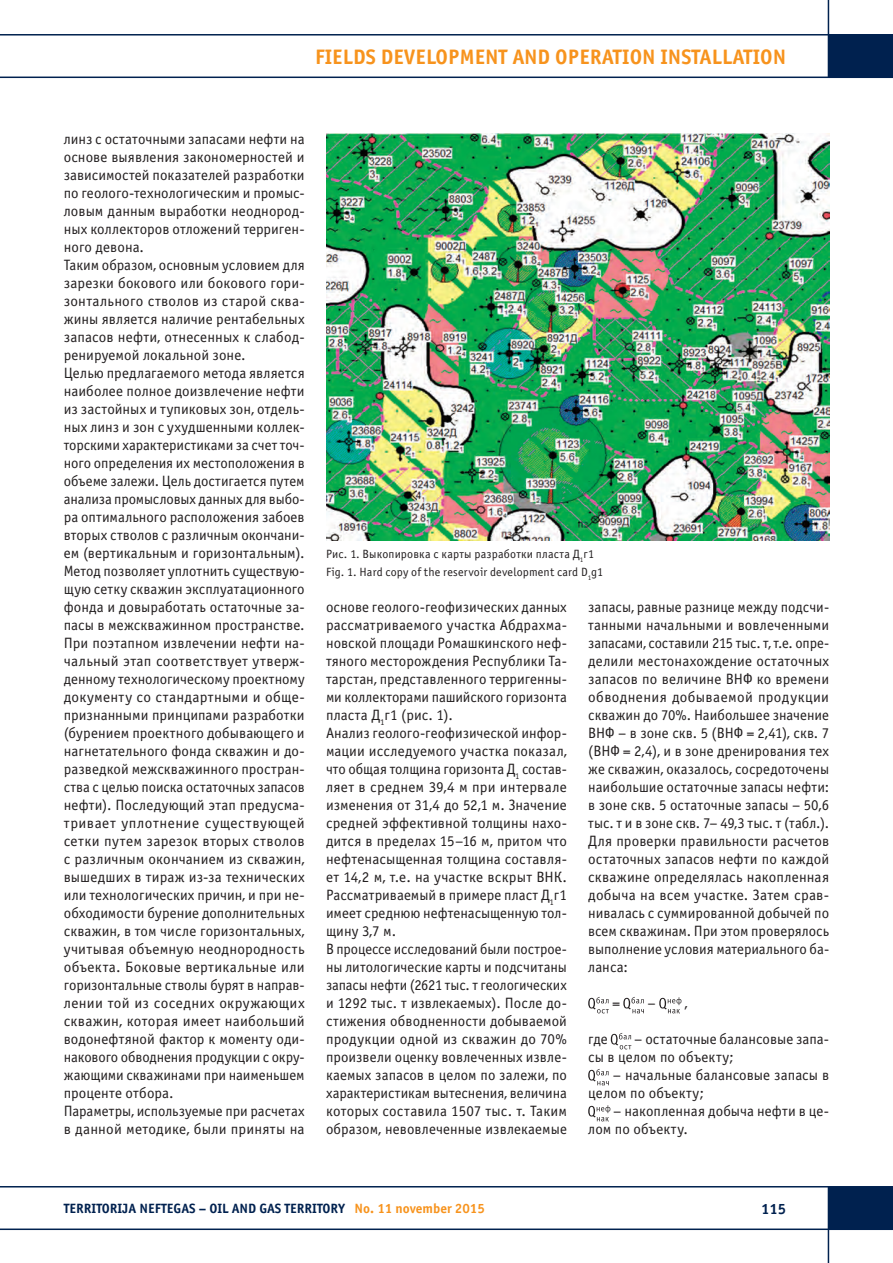
<style>
.page{position:relative;width:893px;height:1263px;background:#fff}
.page>*{position:absolute;margin:0;border:0;box-sizing:border-box;transform-origin:0 0}
.t1{font:700 21px "Officina Sans C";color:#f7931d}
.text-osnova{font:15px/18px "Officina Sans C";letter-spacing:.005em;color:#231f20;text-align:justify}
.t2{font:700 15px "Officina Sans C";color:#00214f}
.t3{font:700 13.5px "Officina Sans C";color:#00214f}
.text-osnova-2{font:12px "Officina Sans C";letter-spacing:.015em;color:#231f20}
.s1{color:#f7931d}
</style>
<div class="page">
<hr style="left:828px;top:0;width:1px;height:78px;background:#00214f">
<div style="left:828px;top:35px;width:65px;height:42px;background:#00214f"></div>
<hr style="left:0;top:77px;width:893px;height:1px;background:#00214f">
<hr style="left:0;top:34px;width:893px;height:2px;background:#00214f">
<hr style="left:828px;top:1186px;width:1px;height:77px;background:#00214f">
<div style="left:828px;top:1187px;width:65px;height:42px;background:#00214f"></div>
<hr style="left:0;top:1186px;width:893px;height:1px;background:#00214f">
<hr style="left:0;top:1228px;width:893px;height:2px;background:#00214f">
<svg style="left:588px;top:997px;width:21px;height:16px"></svg>
<svg style="left:623px;top:997px;width:21px;height:16px"></svg>
<svg style="left:659px;top:997px;width:22px;height:16px"></svg>
<svg style="left:611px;top:1033px;width:20px;height:16px"></svg>
<svg style="left:588px;top:1069px;width:21px;height:16px"></svg>
<svg style="left:588px;top:1105px;width:22px;height:16px"></svg>
<img style="left:326px;top:133px;width:503px;height:407px">
<h1 class="t1" style="left:315px;top:45px;width:473px">FIELDS DEVELOPMENT AND OPERATION INSTALLATION</h1>
<p class="text-osnova" style="left:64px;top:130px;width:242px">линз с остаточными запасами нефти на основе выявления закономерностей и зависимостей показателей разработки по геолого-технологическим и промыс&shy;ловым данным выработки неоднород&shy;ных коллекторов отложений терриген&shy;ного девона.</p>
<p class="text-osnova" style="left:64px;top:256px;width:242px">Таким образом, основным условием для зарезки бокового или бокового гори&shy;зонтального стволов из старой сква&shy;жины является наличие рентабельных запасов нефти, отнесенных к слабод&shy;ренируемой локальной зоне.</p>
<p class="text-osnova" style="left:64px;top:364px;width:242px">Целью предлагаемого метода является наиболее полное доизвлечение нефти из застойных и тупиковых зон, отдель&shy;ных линз и зон с ухудшенными коллек&shy;торскими характеристиками за счет точ&shy;ного определения их местоположения в объеме залежи. Цель достигается путем анализа промысловых данных для выбо&shy;ра оптимального расположения забоев вторых стволов с различным окончани&shy;ем (вертикальным и горизонтальным).<br>Метод позволяет уплотнить существую&shy;щую сетку скважин эксплуатационного фонда и довыработать остаточные за&shy;пасы в межскважинном пространстве.</p>
<p class="text-osnova" style="left:64px;top:634px;width:242px">При поэтапном извлечении нефти на&shy;чальный этап соответствует утверж&shy;денному технологическому проектному документу со стандартными и обще&shy;признанными принципами разработки (бурением проектного добывающего и нагнетательного фонда скважин и до&shy;разведкой межскважинного простран&shy;ства с целью поиска остаточных запасов нефти). Последующий этап предусма&shy;тривает уплотнение существующей сетки путем зарезок вторых стволов с различным окончанием из скважин, вышедших в тираж из-за технических или технологических причин, и при не&shy;обходимости бурение дополнительных скважин, в том числе горизонтальных, учитывая объемную неоднородность объекта. Боковые вертикальные или горизонтальные стволы бурят в направ&shy;лении той из соседних окружающих скважин, которая имеет наибольший водонефтяной фактор к моменту оди&shy;накового обводнения продукции с окру&shy;жающими скважинами при наименьшем проценте отбора.</p>
<p class="text-osnova" style="left:64px;top:1102px;width:242px">Параметры, используемые при расчетах в данной методике, были приняты на</p>
<p class="text-osnova-2" style="left:326px;top:547px;width:270px">Рис. 1. Выкопировка с карты разработки пласта Д<sub>1</sub>г1</p>
<p class="text-osnova-2" style="left:326px;top:565px;width:279px">Fig. 1. Hard copy of the reservoir development card D<sub>1</sub>g1</p>
<p class="text-osnova" style="left:326px;top:598px;width:242px">основе геолого-геофизических данных рассматриваемого участка Абдрахма&shy;новской площади Ромашкинского неф&shy;тяного месторождения Республики Та&shy;тарстан, представленного терригенны&shy;ми коллекторами пашийского горизонта пласта Д<sub>1</sub>г1 (рис. 1).</p>
<p class="text-osnova" style="left:326px;top:724px;width:242px">Анализ геолого-геофизической инфор&shy;мации исследуемого участка показал, что общая толщина горизонта Д<sub>1</sub> состав&shy;ляет в среднем 39,4 м при интервале изменения от 31,4 до 52,1 м. Значение средней эффективной толщины нахо&shy;дится в пределах 15–16 м, притом что нефтенасыщенная толщина составля&shy;ет 14,2 м, т.е. на участке вскрыт ВНК.<br>Рассматриваемый в примере пласт Д<sub>1</sub>г1 имеет среднюю нефтенасыщенную тол&shy;щину 3,7 м.</p>
<p class="text-osnova" style="left:326px;top:940px;width:242px">В процессе исследований были построе&shy;ны литологические карты и подсчитаны запасы нефти (2621 тыс. т геологических и 1292 тыс. т извлекаемых). После до&shy;стижения обводненности добываемой продукции одной из скважин до 70% произвели оценку вовлеченных извле&shy;каемых запасов в целом по залежи, по характеристикам вытеснения, величина которых составила 1507 тыс. т. Таким образом, невовлеченные извлекаемые</p>
<p class="text-osnova" style="left:588px;top:598px;width:242px">запасы, равные разнице между подсчи&shy;танными начальными и вовлеченными запасами, составили 215 тыс. т, т.е. опре&shy;делили местонахождение остаточных запасов по величине ВНФ ко времени обводнения добываемой продукции скважин до 70%. Наибольшее значение ВНФ – в зоне скв. 5 (ВНФ = 2,41), скв. 7 (ВНФ = 2,4), и в зоне дренирования тех же скважин, оказалось, сосредоточены наибольшие остаточные запасы нефти: в зоне скв. 5 остаточные запасы – 50,6 тыс. т и в зоне скв. 7– 49,3 тыс. т (табл.).</p>
<p class="text-osnova" style="left:588px;top:832px;width:242px">Для проверки правильности расчетов остаточных запасов нефти по каждой скважине определялась накопленная добыча на всем участке. Затем срав&shy;нивалась с суммированной добычей по всем скважинам. При этом проверялось выполнение условия материального ба&shy;ланса:</p>
<p class="text-osnova" style="left:612px;top:994px;width:9px">=</p>
<p class="text-osnova" style="left:647px;top:994px;width:42px">– ,</p>
<p class="text-osnova" style="left:588px;top:1030px;width:21px">где</p>
<p class="text-osnova" style="left:588px;top:1030px;width:242px;text-indent:46px">– остаточные балансовые запа&shy;сы в целом по объекту;</p>
<p class="text-osnova" style="left:588px;top:1066px;width:242px;text-indent:25px">– начальные балансовые запасы в целом по объекту;</p>
<p class="text-osnova" style="left:588px;top:1102px;width:242px;text-indent:25px">– накопленная добыча нефти в це&shy;лом по объекту.</p>
<p class="t3" style="left:64px;top:1201px;width:423px">TERRITORIJA NEFTEGAS – OIL AND GAS TERRITORY <span class="s1">No. 11 november 2015</span></p>
<p class="t2" style="left:761px;top:1200px;width:27px">115</p>
</div>
